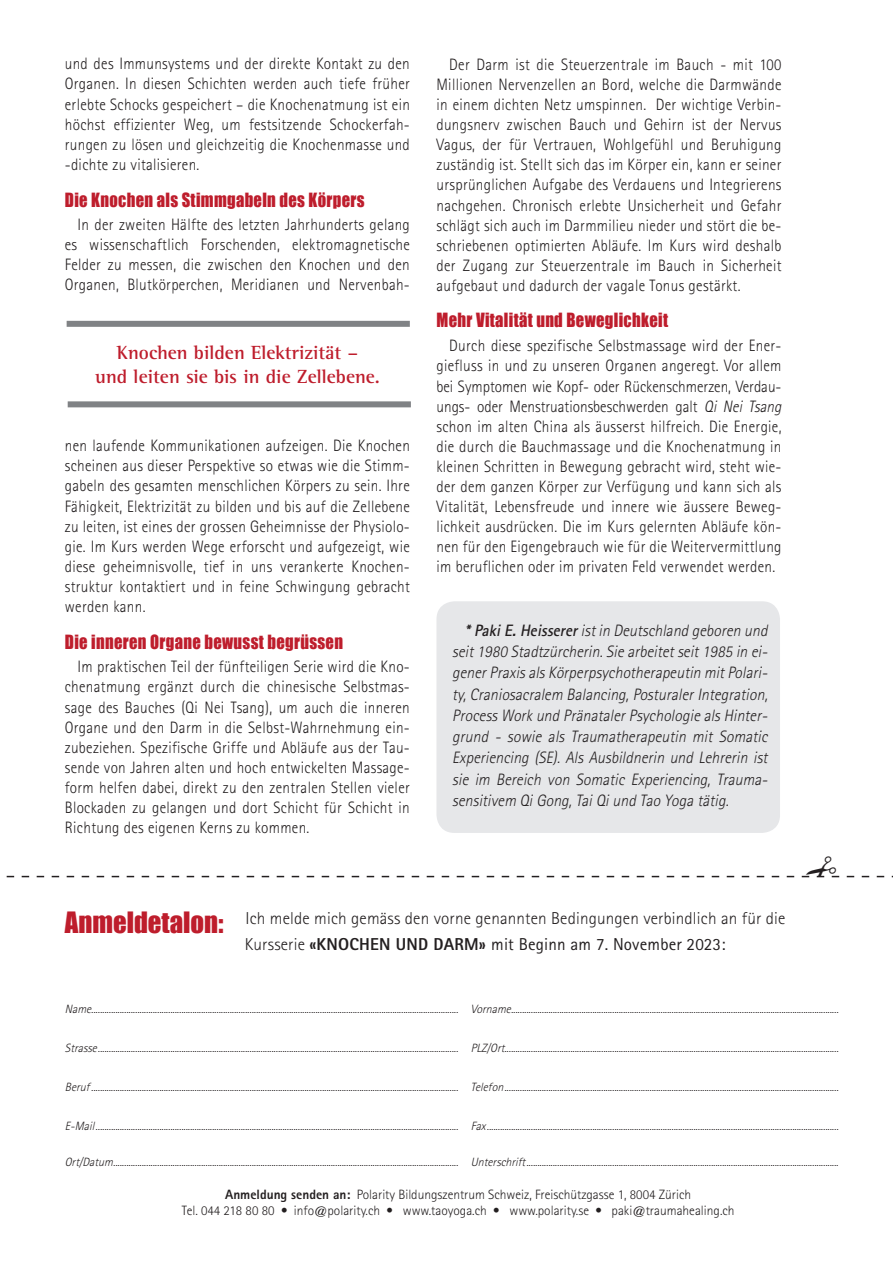
<style>
.page{position:relative;width:893px;height:1263px;background:#fff}
.page>*{position:absolute;margin:0;border:0;box-sizing:border-box;transform-origin:0 0}
.t1{font:27px "Impact";color:#be1d2c}
.t2{font:700 19.5px/23.4px "Rotis Semi Serif";color:#be1d2c;text-align:center}
.t3{font:18px "Impact";letter-spacing:.02em;color:#be1d2c;scale:.92 1}
.t4{font:300 17.25px/25.5px "Rotis Sans Serif";letter-spacing:.01em;color:#231f20}
.t5{font:300 16.5px/20.1px "Rotis Sans Serif";letter-spacing:.02em;color:#231f20;text-align:justify;scale:.92 1}
.t6{font:italic 300 16.5px/21.3px "Rotis Sans Serif";color:#231f20;text-align:justify;scale:.95 1}
.t7{font:300 13.5px/16.5px "Rotis Sans Serif";color:#231f20;text-align:center}
.t8{font:italic 300 12px "Rotis Sans Serif";color:#231f20}
.s1{font-style:italic}
.s2{font-weight:700}
.s3{font-weight:800}
.s4{font-weight:400}
</style>
<div class="page">
<div style="left:436px;top:601px;width:344px;height:232px;background:#e6e7e9;border-radius:18px"></div>
<div style="left:67px;top:321px;width:343px;height:6px;background:#808285"></div>
<div style="left:68px;top:401px;width:343px;height:6px;background:#808285"></div>
<svg style="left:6px;top:875px;width:887px;height:3px"></svg>
<p class="t5" style="left:65px;top:54px;width:377px">und des Immunsystems und der direkte Kontakt zu den Organen. In diesen Schichten werden auch tiefe früher erlebte Schocks gespeichert – die Knochenatmung ist ein höchst effizienter Weg, um festsitzende Schockerfah&shy;rungen zu lösen und gleichzeitig die Knochenmasse und -dichte zu vitalisieren.</p>
<p class="t3" style="left:65px;top:189px;width:327px">Die Knochen als Stimmgabeln des Körpers</p>
<p class="t5" style="left:65px;top:215px;width:377px;text-indent:13px">In der zweiten Hälfte des letzten Jahrhunderts gelang es wissenschaftlich Forschenden, elektromagnetische Felder zu messen, die zwischen den Knochen und den Organen, Blutkörperchen, Meridianen und Nervenbah-</p>
<p class="t2" style="left:95px;top:341px;width:286px">Knochen bilden Elektrizität –<br>und leiten sie bis in die Zellebene.</p>
<p class="t5" style="left:65px;top:436px;width:377px">nen laufende Kommunikationen aufzeigen. Die Knochen scheinen aus dieser Perspektive so etwas wie die Stimm&shy;gabeln des gesamten menschlichen Körpers zu sein. Ihre Fähigkeit, Elektrizität zu bilden und bis auf die Zellebene zu leiten, ist eines der grossen Geheimnisse der Physiolo&shy;gie. Im Kurs werden Wege erforscht und aufgezeigt, wie diese geheimnisvolle, tief in uns verankerte Knochen&shy;struktur kontaktiert und in feine Schwingung gebracht werden kann.</p>
<p class="t3" style="left:65px;top:631px;width:304px">Die inneren Organe bewusst begrüssen</p>
<p class="t5" style="left:65px;top:657px;width:377px;text-indent:13px">Im praktischen Teil der fünfteiligen Serie wird die Kno&shy;chenatmung ergänzt durch die chinesische Selbstmas&shy;sage des Bauches (Qi Nei Tsang), um auch die inneren Organe und den Darm in die Selbst-Wahrnehmung ein&shy;zubeziehen. Spezifische Griffe und Abläufe aus der Tau&shy;sende von Jahren alten und hoch entwickelten Massage&shy;form helfen dabei, direkt zu den zentralen Stellen vieler Blockaden zu gelangen und dort Schicht für Schicht in Richtung des eigenen Kerns zu kommen.</p>
<p class="t5" style="left:436px;top:54px;width:377px;text-indent:13px">Der Darm ist die Steuerzentrale im Bauch - mit 100<br>Millionen Nervenzellen an Bord, welche die Darmwände in einem dichten Netz umspinnen. Der wichtige Verbin&shy;dungsnerv zwischen Bauch und Gehirn ist der Nervus Vagus, der für Vertrauen, Wohlgefühl und Beruhigung zuständig ist. Stellt sich das im Körper ein, kann er seiner ursprünglichen Aufgabe des Verdauens und Integrierens nachgehen. Chronisch erlebte Unsicherheit und Gefahr schlägt sich auch im Darmmilieu nieder und stört die be&shy;schriebenen optimierten Abläufe. Im Kurs wird deshalb der Zugang zur Steuerzentrale im Bauch in Sicherheit aufgebaut und dadurch der vagale Tonus gestärkt.</p>
<p class="t3" style="left:436px;top:308px;width:253px">Mehr Vitalität und Beweglichkeit</p>
<p class="t5" style="left:436px;top:336px;width:380px;text-align:center">Durch diese spezifische Selbstmassage wird der Ener&shy;giefluss in und zu unseren Organen angeregt. Vor allem bei Symptomen wie Kopf- oder Rückenschmerzen, Verdau&shy;ungs- oder Menstruationsbeschwerden galt <span class="s1">Qi Nei Tsang </span>schon im alten China als äusserst hilfreich. Die Energie, die durch die Bauchmassage und die Knochenatmung in kleinen Schritten in Bewegung gebracht wird, steht wie&shy;der dem ganzen Körper zur Verfügung und kann sich als Vitalität, Lebensfreude und innere wie äussere Beweg&shy;lichkeit ausdrücken. Die im Kurs gelernten Abläufe kön&shy;nen für den Eigengebrauch wie für die Weitervermittlung im beruflichen oder im privaten Feld verwendet werden.</p>
<p class="t6" style="left:452px;top:619px;width:337px;text-indent:13px"><span class="s2">*PakiE.Heisserer</span>istin Deutschland geboren und seit1980 Stadtzürcherin.Sie arbeitetseit1985 in ei&shy;generPraxisalsKörperpsychotherapeutin mitPolari&shy;ty,Craniosacralem Balancing,PosturalerIntegration, ProcessWork und PränatalerPsychologie alsHinter&shy;grund - sowie als Traumatherapeutin mit Somatic Experiencing (SE). Als Ausbildnerin und Lehrerin ist sie im Bereich von Somatic Experiencing, Trauma&shy;sensitivem QiGong,TaiQiund Tao Yoga tätig.</p>
<h1 class="t1" style="left:65px;top:906px;width:160px">Anmeldetalon:</h1>
<p class="t4" style="left:245px;top:905px;width:542px">Ich melde mich gemäss den vorne genannten Bedingungen verbindlich an für die<br>Kursserie <span class="s3">«KNOCHEN UND DARM»</span> <span class="s4">mit Beginn am 7. November 2023:</span></p>
<p class="t8" style="left:65px;top:1002px;width:778px">Name....................................................................................................................................................................... Vorname.....................................................................................................................................................</p>
<p class="t8" style="left:65px;top:1041px;width:778px">Strasse.................................................................................................................................................................... PLZ/Ort........................................................................................................................................................</p>
<p class="t8" style="left:65px;top:1080px;width:778px">Beruf....................................................................................................................................................................... Telefon........................................................................................................................................................</p>
<p class="t8" style="left:65px;top:1119px;width:778px">E-Mail..................................................................................................................................................................... Fax................................................................................................................................................................</p>
<p class="t8" style="left:65px;top:1155px;width:778px">Ort/Datum............................................................................................................................................................. Unterschrift..............................................................................................................................................</p>
<p class="t7" style="left:182px;top:1186px;width:554px"><span class="s3">Anmeldung senden an:</span> Polarity Bildungszentrum Schweiz, Freischützgasse 1, 8004 Zürich<br>Tel. 044 218 80 80 • info@polarity.ch • www.taoyoga.ch • www.polarity.se • paki@traumahealing.ch</p>
</div>
